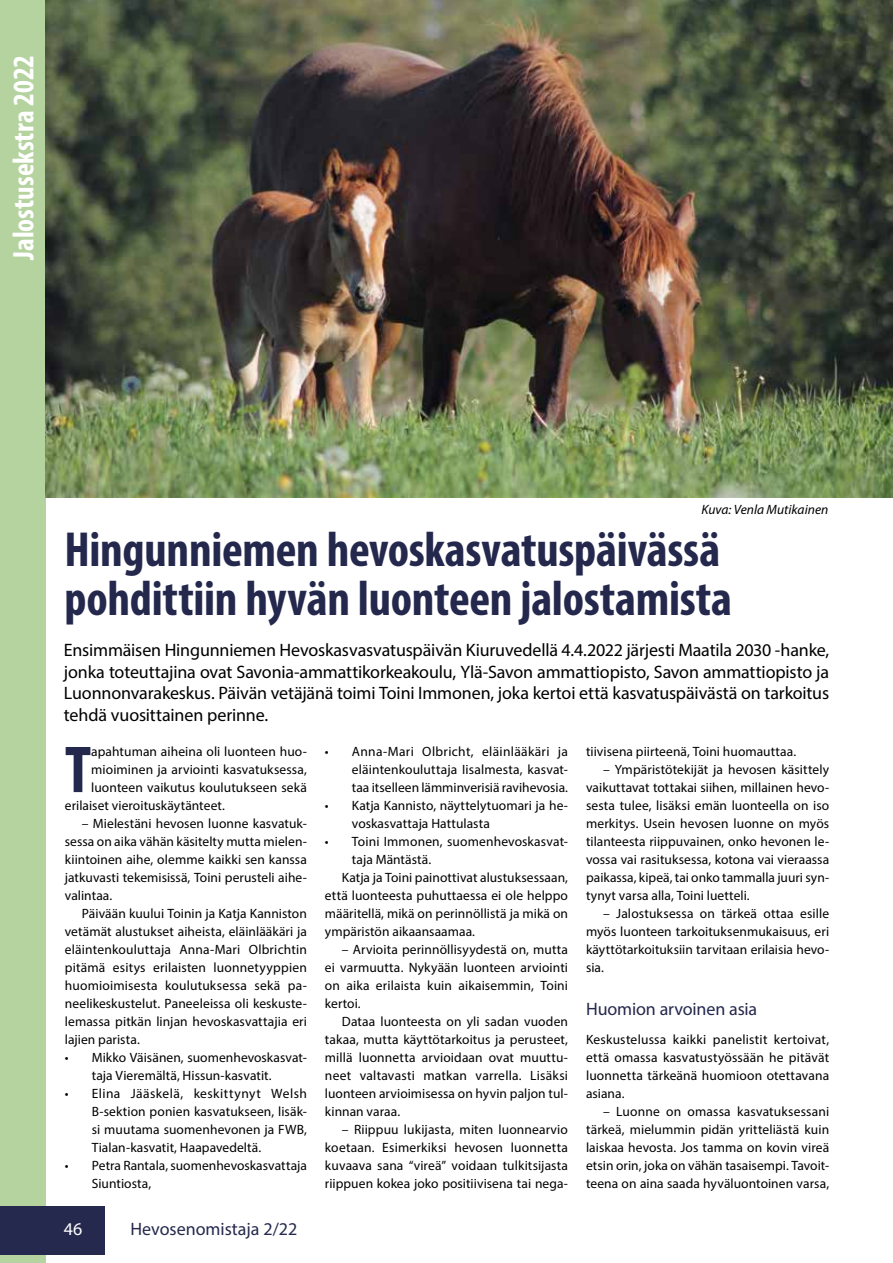
<style>
.page{position:relative;width:893px;height:1263px;background:#fff}
.page>*{position:absolute;margin:0;border:0;box-sizing:border-box;transform-origin:0 0}
.t1{font:700 condensed 66.9px "Myriad Pro";color:#24284c}
.t2{font:700 condensed 49.5px/49.5px "Myriad Pro";letter-spacing:-.005em;color:#24284c}
.t3{font:700 condensed 30px "Myriad Pro";color:#fff}
.t4{font:18px/21.6px "Myriad Pro";letter-spacing:-.005em;color:#000;text-align:justify}
.t5{font:18px "Myriad Pro";color:#24294d}
.t6{font:18px "Myriad Pro";letter-spacing:-.005em;color:#24284c}
.t7{font:18px "Myriad Pro";color:#fff}
.t8{font:13.5px/18px "Myriad Pro";letter-spacing:.005em;color:#000;text-align:justify}
.t9{font:italic 13.5px "Myriad Pro";color:#000}
</style>
<div class="page">
<div style="left:0;top:0;width:46px;height:1263px;background:#b4d39e"></div>
<div style="left:0;top:1206px;width:105px;height:49px;background:#24294d"></div>
<img style="left:46px;top:0;width:847px;height:497px">
<h3 class="t3" style="left:5px;top:260px;width:206px;rotate:-90deg">Jalostusekstra 2022</h3>
<p class="t9" style="left:702px;top:501px;width:128px">Kuva: Venla Mutikainen</p>
<h2 class="t2" style="left:64px;top:523px;width:669px">Hingunniemen hevoskasvatuspäivässä pohdittiin hyvän luonteen jalostamista</h2>
<p class="t4" style="left:64px;top:639px;width:767px">Ensimmäisen Hingunniemen Hevoskasvasvatuspäivän Kiuruvedellä 4.4.2022 järjesti Maatila 2030 -hanke, jonka toteuttajina ovat Savonia-ammattikorkeakoulu, Ylä-Savon ammattiopisto, Savon ammattiopisto ja Luonnonvarakeskus. Päivän vetäjänä toimi Toini Immonen, joka kertoi että kasvatuspäivästä on tarkoitus tehdä vuosittainen perinne.</p>
<p class="t8" style="left:586px;top:742px;width:212px">tiivisena piirteenä, Toini huomauttaa.</p>
<p class="t8" style="left:586px;top:760px;width:245px;text-indent:17px">– Ympäristötekijät ja hevosen käsittely vaikuttavat tottakai siihen, millainen hevo&shy;sesta tulee, lisäksi emän luonteella on iso merkitys. Usein hevosen luonne on myös tilanteesta riippuvainen, onko hevonen le&shy;vossa vai rasituksessa, kotona vai vieraassa paikassa, kipeä, tai onko tammalla juuri syn&shy;tynyt varsa alla, Toini luetteli.</p>
<p class="t8" style="left:586px;top:904px;width:245px;text-indent:17px">– Jalostuksessa on tärkeä ottaa esille myös luonteen tarkoituksenmukaisuus, eri käyttötarkoituksiin tarvitaan erilaisia hevo&shy;sia.</p>
<h3 class="t6" style="left:586px;top:997px;width:173px">Huomion arvoinen asia</h3>
<p class="t8" style="left:586px;top:1030px;width:245px">Keskustelussa kaikki panelistit kertoivat, että omassa kasvatustyössään he pitävät luonnetta tärkeänä huomioon otettavana asiana.</p>
<p class="t8" style="left:586px;top:1102px;width:245px;text-indent:17px">– Luonne on omassa kasvatuksessani tärkeä, mielummin pidän yritteliästä kuin laiskaa hevosta. Jos tamma on kovin vireä etsin orin, joka on vähän tasaisempi. Tavoit&shy;teena on aina saada hyväluontoinen varsa,</p>
<h1 class="t1" style="left:65px;top:728px;width:28px">T</h1>
<p class="t8" style="left:91px;top:742px;width:217px">apahtuman aiheina oli luonteen huo-</p>
<p class="t8" style="left:352px;top:742px;width:218px;text-indent:-27px">• Anna-Mari Olbricht, eläinlääkäri ja eläintenkouluttaja Iisalmesta, kasvat&shy;taa itselleen lämminverisiä ravihevosia.</p>
<p class="t8" style="left:352px;top:796px;width:218px;text-indent:-27px">• Katja Kannisto, näyttelytuomari ja he&shy;voskasvattaja Hattulasta</p>
<p class="t8" style="left:325px;top:832px;width:245px">• Toini Immonen, suomenhevoskasvat-</p>
<p class="t8" style="left:352px;top:850px;width:81px">taja Mäntästä.</p>
<p class="t8" style="left:342px;top:868px;width:228px">Katja ja Toini painottivat alustuksessaan,</p>
<p class="t8" style="left:325px;top:886px;width:245px">että luonteesta puhuttaessa ei ole helppo</p>
<p class="t8" style="left:325px;top:904px;width:245px">määritellä, mikä on perinnöllistä ja mikä on</p>
<p class="t8" style="left:325px;top:922px;width:152px">ympäristön aikaansaamaa.</p>
<p class="t8" style="left:325px;top:940px;width:245px;text-indent:17px">– Arvioita perinnöllisyydestä on, mutta ei varmuutta. Nykyään luonteen arviointi on aika erilaista kuin aikaisemmin, Toini kertoi.</p>
<p class="t8" style="left:325px;top:1012px;width:245px;text-indent:17px">Dataa luonteesta on yli sadan vuoden takaa, mutta käyttötarkoitus ja perusteet, millä luonnetta arvioidaan ovat muuttu&shy;neet valtavasti matkan varrella. Lisäksi luonteen arvioimisessa on hyvin paljon tul&shy;kinnan varaa.</p>
<p class="t8" style="left:325px;top:1120px;width:245px;text-indent:17px">– Riippuu lukijasta, miten luonnearvio koetaan. Esimerkiksi hevosen luonnetta kuvaava sana “vireä” voidaan tulkitsijasta riippuen kokea joko positiivisena tai nega-</p>
<p class="t8" style="left:91px;top:760px;width:217px">mioiminen ja arviointi kasvatuksessa,</p>
<p class="t8" style="left:91px;top:778px;width:217px">luonteen vaikutus koulutukseen sekä</p>
<p class="t8" style="left:65px;top:796px;width:162px">erilaiset vieroituskäytänteet.</p>
<p class="t8" style="left:65px;top:814px;width:244px;text-indent:17px">– Mielestäni hevosen luonne kasvatuk&shy;sessa on aika vähän käsitelty mutta mielen&shy;kiintoinen aihe, olemme kaikki sen kanssa jatkuvasti tekemisissä, Toini perusteli aihe&shy;valintaa.</p>
<p class="t8" style="left:65px;top:904px;width:244px;text-indent:17px">Päivään kuului Toinin ja Katja Kanniston vetämät alustukset aiheista, eläinlääkäri ja eläintenkouluttaja Anna-Mari Olbrichtin pitämä esitys erilaisten luonnetyyppien huomioimisesta koulutuksessa sekä pa&shy;neelikeskustelut. Paneeleissa oli keskuste&shy;lemassa pitkän linjan hevoskasvattajia eri lajien parista.</p>
<p class="t8" style="left:92px;top:1048px;width:217px;text-indent:-27px">• Mikko Väisänen, suomenhevoskasvat&shy;taja Vieremältä, Hissun-kasvatit.</p>
<p class="t8" style="left:92px;top:1084px;width:217px;text-indent:-27px">• Elina Jääskelä, keskittynyt Welsh B-sektion ponien kasvatukseen, lisäk&shy;si muutama suomenhevonen ja FWB, Tialan-kasvatit, Haapavedeltä.</p>
<p class="t8" style="left:92px;top:1156px;width:217px;text-indent:-27px">• Petra Rantala, suomenhevoskasvattaja<br>Siuntiosta,</p>
<h3 class="t7" style="left:64px;top:1218px;width:20px">46</h3>
<h3 class="t5" style="left:130px;top:1218px;width:168px">Hevosenomistaja 2/22</h3>
</div>
